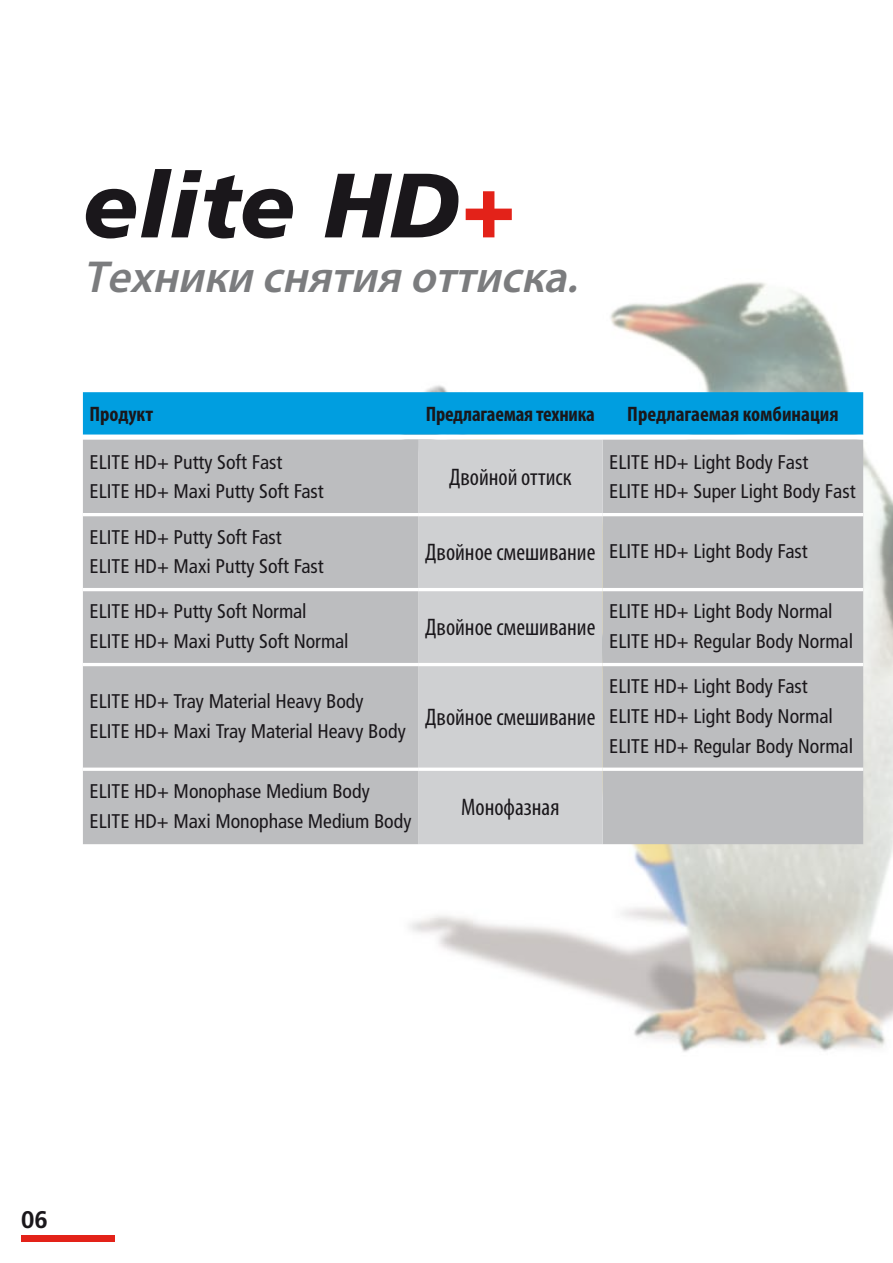
<style>
.page{position:relative;width:893px;height:1263px;background:#fff}
.page>*{position:absolute;margin:0;border:0;box-sizing:border-box;transform-origin:0 0}
.t1{font:italic 900 91.2px "Frutiger LT";color:#1a171b}
.t2{font:italic 600 45px "Myriad Pro";color:#7b7c7e}
.t3{font:condensed 24px "Myriad Pro";color:#1a171b}
.t4{font:700 24px "Frutiger LT";color:#1a171b}
.t5{font:700 condensed 21px "Myriad Pro";letter-spacing:-.005em;color:#1a171b}
.t6{font:condensed 19.8px/29.7px "Frutiger LT";color:#1a171b}
.s1{color:#e32219}
.s2{font-family:"Myriad Pro";font-size:24px}
</style>
<div class="page">
<img style="left:249px;top:282px;width:644px;height:770px">
<svg style="left:83px;top:392px;width:780px;height:48px;background:#1da8e2"></svg>
<div style="left:83px;top:440px;width:780px;height:404px;background:#bcbdbf"></div>
<div style="left:418px;top:440px;width:185px;height:404px;background:#cfd0d2"></div>
<hr style="left:83px;top:513px;width:335px;height:3px;background:#fff">
<hr style="left:418px;top:513px;width:185px;height:3px;background:#fff">
<hr style="left:603px;top:513px;width:260px;height:3px;background:#fff">
<hr style="left:83px;top:588px;width:335px;height:3px;background:#fff">
<hr style="left:418px;top:588px;width:185px;height:3px;background:#fff">
<hr style="left:603px;top:588px;width:260px;height:3px;background:#fff">
<hr style="left:83px;top:663px;width:335px;height:3px;background:#fff">
<hr style="left:418px;top:663px;width:185px;height:3px;background:#fff">
<hr style="left:603px;top:663px;width:260px;height:3px;background:#fff">
<svg style="left:83px;top:767px;width:335px;height:4px"></svg>
<svg style="left:418px;top:767px;width:185px;height:4px"></svg>
<svg style="left:603px;top:767px;width:260px;height:4px"></svg>
<div style="left:21px;top:1235px;width:94px;height:7px;background:#e32219"></div>
<h1 class="t1" style="left:83px;top:151px;width:433px">elite HD<span class="s1">+</span></h1>
<h2 class="t2" style="left:83px;top:248px;width:507px">Техники снятия оттиска.</h2>
<p class="t5" style="left:90px;top:401px;width:65px">Продукт</p>
<p class="t5" style="left:426px;top:401px;width:171px">Предлагаемая техника</p>
<p class="t5" style="left:627px;top:401px;width:213px">Предлагаемая комбинация</p>
<p class="t6" style="left:90px;top:447px;width:236px">ELITE HD+ Putty Soft Fast<br>ELITE HD+ Maxi Putty Soft Fast</p>
<p class="t6" style="left:609px;top:447px;width:248px">ELITE HD+ Light Body Fast<br>ELITE HD+ Super Light Body Fast</p>
<p class="t3" style="left:449px;top:462px;width:124px">Двойной оттиск</p>
<p class="t6" style="left:90px;top:522px;width:236px">ELITE HD+ Putty Soft Fast<br>ELITE HD+ Maxi Putty Soft Fast</p>
<p class="t6" style="left:90px;top:597px;width:261px">ELITE HD+ Putty Soft Normal<br>ELITE HD+ Maxi Putty Soft Normal</p>
<p class="t6" style="left:90px;top:687px;width:318px">ELITE HD+ Tray Material Heavy Body<br>ELITE HD+ Maxi Tray Material Heavy Body</p>
<p class="t6" style="left:90px;top:776px;width:323px">ELITE HD+ Monophase Medium Body<br>ELITE HD+ Maxi Monophase Medium Body</p>
<p class="t6" style="left:425px;top:537px;width:384px"><span class="s2">Двойное смешивание</span> ELITE HD+ Light Body Fast</p>
<p class="t3" style="left:425px;top:612px;width:172px">Двойное смешивание</p>
<p class="t3" style="left:425px;top:702px;width:172px">Двойное смешивание</p>
<p class="t6" style="left:609px;top:597px;width:245px">ELITE HD+ Light Body Normal<br>ELITE HD+ Regular Body Normal</p>
<p class="t6" style="left:609px;top:672px;width:245px">ELITE HD+ Light Body Fast<br>ELITE HD+ Light Body Normal<br>ELITE HD+ Regular Body Normal</p>
<p class="t3" style="left:461px;top:792px;width:100px">Монофазная</p>
<p class="t4" style="left:21px;top:1205px;width:28px">06</p>
</div>
